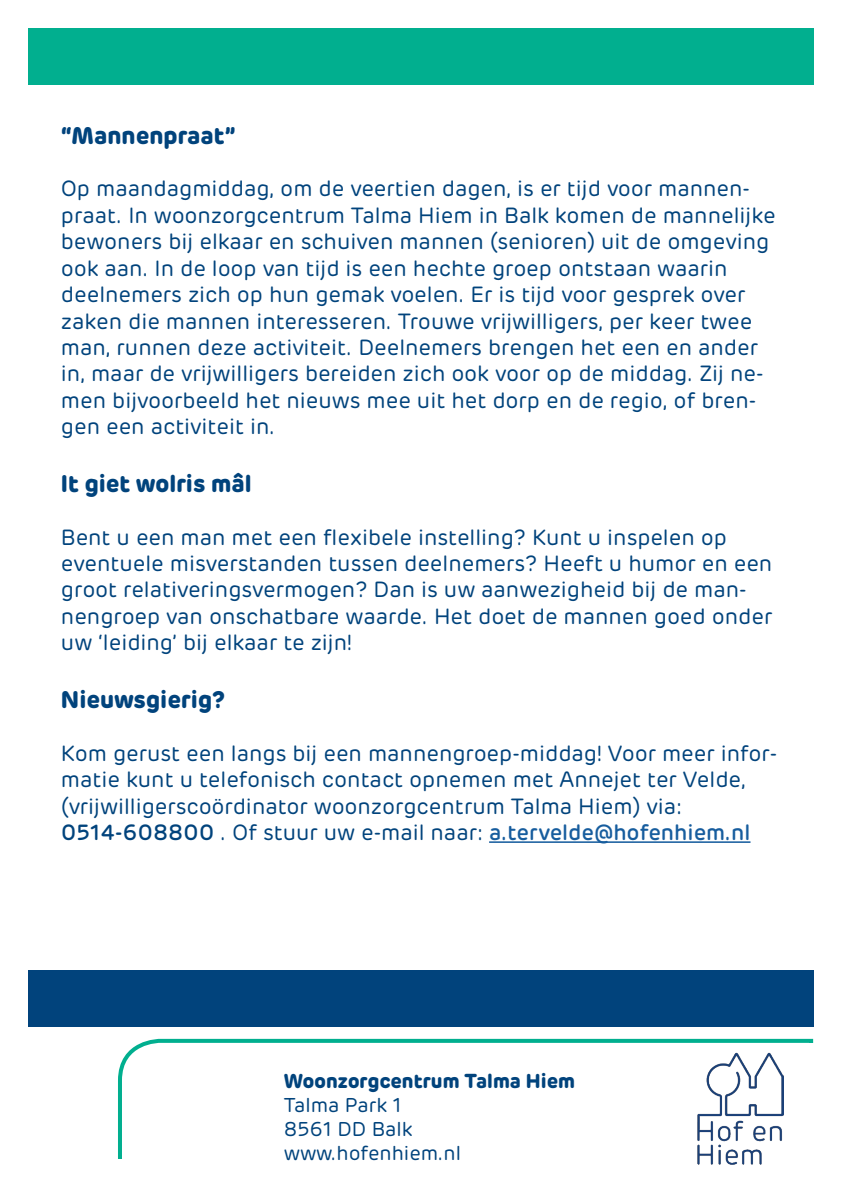
<style>
.page{position:relative;width:842px;height:1191px;background:#fff}
.page>*{position:absolute;margin:0;border:0;box-sizing:border-box;transform-origin:0 0}
.t1{font:700 24px "Rubrik";color:#01437c}
.t2{font:22px/26.4px "Rubrik";color:#01437c}
.t3{font:20px/24px "Rubrik";color:#01437c}
.t4{font:700 20px "Rubrik";color:#01437c}
.s1{font-weight:500}
.s2{font-weight:500;color:#175d9e}
</style>
<div class="page">
<div style="left:28px;top:28px;width:786px;height:57px;background:#01af8f"></div>
<svg style="left:118px;top:1038px;width:696px;height:121px"></svg>
<div style="left:788px;top:1043px;width:54px;height:148px;background:#fff"></div>
<hr style="left:489px;top:841px;width:261px;height:2px;background:#175d9e">
<img style="left:697px;top:1052px;width:87px;height:112px">
<div style="left:28px;top:969px;width:786px;height:57px;background:#01437c"></div>
<p class="t1" style="left:61px;top:120px;width:177px">“Mannenpraat”</p>
<p class="t2" style="left:61px;top:176px;width:716px">Op maandagmiddag, om de veertien dagen, is er tijd voor mannen&shy;praat. In woonzorgcentrum Talma Hiem in Balk komen de mannelijke bewoners bij elkaar en schuiven mannen (senioren) uit de omgeving ook aan. In de loop van tijd is een hechte groep ontstaan waarin deelnemers zich op hun gemak voelen. Er is tijd voor gesprek over zaken die mannen interesseren. Trouwe vrijwilligers, per keer twee man, runnen deze activiteit. Deelnemers brengen het een en ander in, maar de vrijwilligers bereiden zich ook voor op de middag. Zij ne&shy;men bijvoorbeeld het nieuws mee uit het dorp en de regio, of bren&shy;gen een activiteit in.</p>
<p class="t1" style="left:61px;top:468px;width:192px">It giet wolris mâl</p>
<p class="t2" style="left:61px;top:524px;width:713px">Bent u een man met een flexibele instelling? Kunt u inspelen op eventuele misverstanden tussen deelnemers? Heeft u humor en een groot relativeringsvermogen? Dan is uw aanwezigheid bij de man&shy;nengroep van onschatbare waarde. Het doet de mannen goed onder uw ‘leiding’ bij elkaar te zijn!</p>
<p class="t1" style="left:61px;top:684px;width:166px">Nieuwsgierig?</p>
<p class="t2" style="left:61px;top:740px;width:718px">Kom gerust een langs bij een mannengroep-middag! Voor meer infor&shy;matie kunt u telefonisch contact opnemen met Annejet ter Velde, (vrijwilligerscoördinator woonzorgcentrum Talma Hiem) via:<br><span class="s1">0514-608800</span> . Of stuur uw e-mail naar: <span class="s2">a.tervelde@hofenhiem.nl</span></p>
<p class="t4" style="left:284px;top:1067px;width:293px">Woonzorgcentrum Talma Hiem</p>
<p class="t3" style="left:284px;top:1093px;width:179px">Talma Park 1<br>8561 DD Balk www.hofenhiem.nl</p>
</div>
